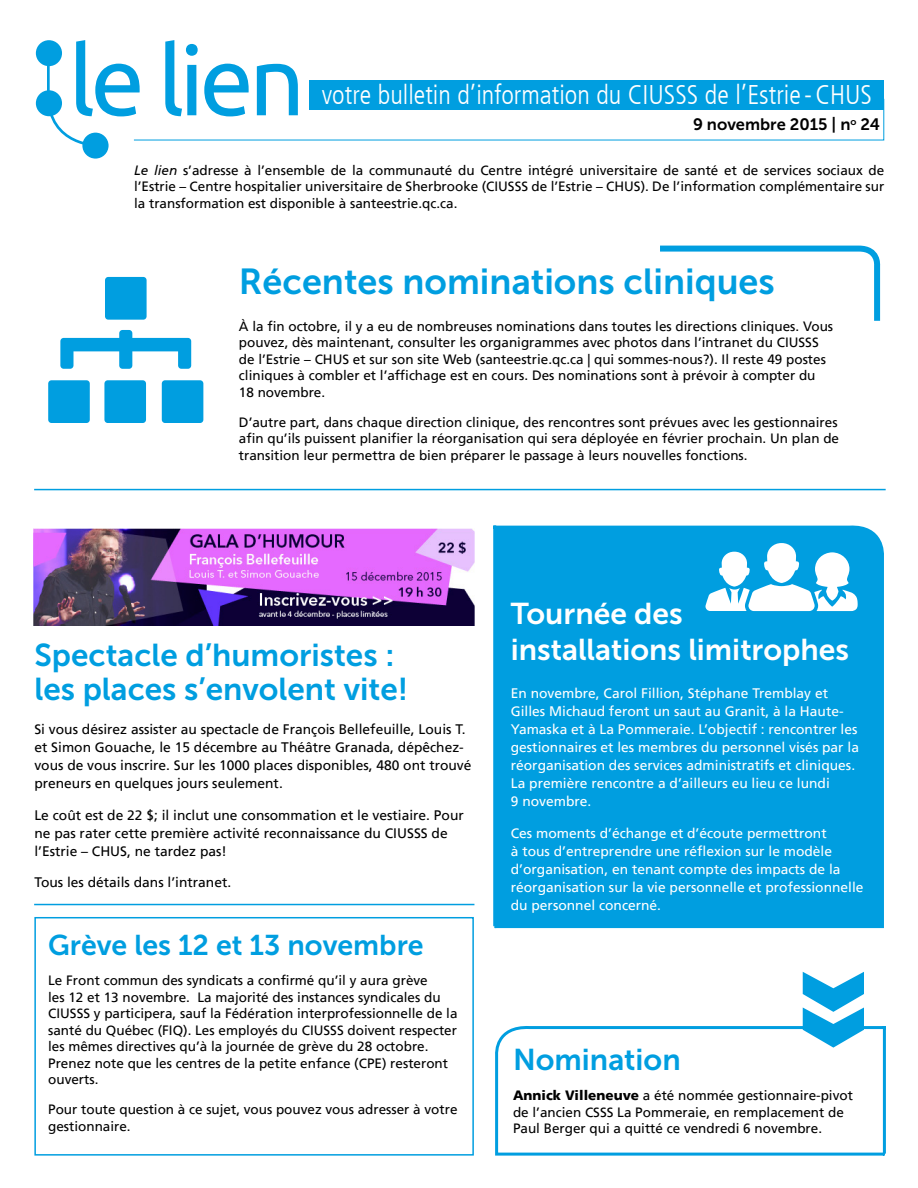
<style>
.page{position:relative;width:918px;height:1188px;background:#fff}
.page>*{position:absolute;margin:0;border:0;box-sizing:border-box;transform-origin:0 0}
.t1{font:96.9px "Ubuntu";letter-spacing:-.05em;color:#009ee0}
.t2{font:36px "Museo Sans 700";color:#009ee0}
.t3{font:31.5px/34.5px "Museo Sans 700";color:#009ee0}
.t4{font:30px/36px "Museo Sans 700";color:#fff}
.t5{font:30px "Museo Sans 700";color:#009ee0}
.t6{font:28.5px "Museo Sans 700";color:#009ee0}
.t7{font:300 condensed 27px "Frutiger LT";color:#fff}
.t8{font:16.5px "Museo Sans 700";color:#000}
.t9{font:13.8px/18px "Frutiger LT";color:#fff}
.t10{font:13.8px/18px "Frutiger LT";color:#000}
.t11{font:13.5px/16.5px "Frutiger LT";color:#000}
.s1{font-family:"Frutiger CE";font-style:italic}
.s2{font-weight:900}
</style>
<div class="page">
<svg style="left:495px;top:1023px;width:391px;height:133px"></svg>
<div style="left:310px;top:80px;width:574px;height:29px;background:#009ee0"></div>
<div style="left:36px;top:90px;width:26px;height:26px;background:#009ee0;border-radius:50%"></div>
<div style="left:36px;top:40px;width:26px;height:26px;background:#009ee0;border-radius:50%"></div>
<div style="left:82px;top:133px;width:27px;height:26px;background:#009ee0;border-radius:50%"></div>
<svg style="left:46px;top:40px;width:56px;height:108px"></svg>
<svg style="left:134px;top:98px;width:751px;height:43px"></svg>
<div style="left:493px;top:525px;width:391px;height:404px;background:#009ee0"></div>
<div style="left:48px;top:380px;width:42px;height:43px;background:#009ee0;border-radius:3px"></div>
<div style="left:104px;top:380px;width:42px;height:43px;background:#009ee0;border-radius:3px"></div>
<div style="left:162px;top:380px;width:41px;height:43px;background:#009ee0;border-radius:3px"></div>
<div style="left:105px;top:277px;width:42px;height:43px;background:#009ee0;border-radius:3px"></div>
<svg style="left:60px;top:330px;width:131px;height:39px"></svg>
<div style="left:34px;top:917px;width:440px;height:239px;border:2px solid #009ee0"></div>
<svg style="left:705px;top:543px;width:153px;height:68px"></svg>
<hr style="left:34px;top:489px;width:852px;height:1px;background:#009ee0">
<svg style="left:660px;top:245px;width:221px;height:76px"></svg>
<img style="left:34px;top:528px;width:440px;height:98px">
<hr style="left:34px;top:904px;width:440px;height:1px;background:#009ee0">
<svg style="left:803px;top:972px;width:61px;height:76px"></svg>
<h1 class="t1" style="left:69px;top:18px;width:238px">le lien</h1>
<h3 class="t7" style="left:322px;top:79px;width:552px">votre bulletin d’information du CIUSSS de l’Estrie -CHUS</h3>
<p class="t8" style="left:693px;top:115px;width:189px">9 novembre 2015 | n<sup>o</sup> 24</p>
<p class="t11" style="left:134px;top:162px;width:752px;text-align:justify"><span class="s1">Le lien</span> s’adresse à l’ensemble de la communauté du Centre intégré universitaire de santé et de services sociaux de l’Estrie – Centre hospitalier universitaire de Sherbrooke (CIUSSS de l’Estrie – CHUS). De l’information complémentaire sur la transformation est disponible à santeestrie.qc.ca.</p>
<h2 class="t2" style="left:239px;top:262px;width:537px">Récentes nominations cliniques</h2>
<p class="t11" style="left:239px;top:318px;width:596px">À la fin octobre, il y a eu de nombreuses nominations dans toutes les directions cliniques. Vous pouvez, dès maintenant, consulter les organigrammes avec photos dans l’intranet du CIUSSS de l’Estrie – CHUS et sur son site Web (santeestrie.qc.ca | qui sommes-nous?). Il reste 49 postes cliniques à combler et l’affichage est en cours. Des nominations sont à prévoir à compter du 18 novembre.</p>
<p class="t11" style="left:239px;top:414px;width:602px;text-align:justify">D’autre part, dans chaque direction clinique, des rencontres sont prévues avec les gestionnaires afin qu’ils puissent planifier la réorganisation qui sera déployée en février prochain. Un plan de transition leur permettra de bien préparer le passage à leurs nouvelles fonctions.</p>
<h3 class="t3" style="left:34px;top:638px;width:375px">Spectacle d’humoristes : les places s’envolent vite!</h3>
<p class="t10" style="left:34px;top:720px;width:439px">Si vous désirez assister au spectacle de François Bellefeuille, Louis T. et Simon Gouache, le 15 décembre au Théâtre Granada, dépêchez&shy;vous de vous inscrire. Sur les 1000 places disponibles, 480 ont trouvé preneurs en quelques jours seulement.</p>
<p class="t10" style="left:34px;top:806px;width:431px">Le coût est de 22 $; il inclut une consommation et le vestiaire. Pour ne pas rater cette première activité reconnaissance du CIUSSS de l’Estrie – CHUS, ne tardez pas!</p>
<p class="t10" style="left:34px;top:873px;width:198px">Tous les détails dans l’intranet.</p>
<h3 class="t6" style="left:48px;top:930px;width:377px">Grève les 12 et 13 novembre</h3>
<p class="t11" style="left:48px;top:973px;width:411px">Le Front commun des syndicats a confirmé qu’il y aura grève<br>les 12 et 13 novembre. La majorité des instances syndicales du CIUSSS y participera, sauf la Fédération interprofessionnelle de la santé du Québec (FIQ). Les employés du CIUSSS doivent respecter les mêmes directives qu’à la journée de grève du 28 octobre.<br>Prenez note que les centres de la petite enfance (CPE) resteront ouverts.</p>
<p class="t11" style="left:48px;top:1102px;width:411px">Pour toute question à ce sujet, vous pouvez vous adresser à votre gestionnaire.</p>
<h3 class="t4" style="left:511px;top:596px;width:340px">Tournée des installations limitrophes</h3>
<p class="t9" style="left:511px;top:685px;width:350px">En novembre, Carol Fillion, Stéphane Tremblay et Gilles Michaud feront un saut au Granit, à la Haute-Yamaska et à La Pommeraie. L’objectif : rencontrer les gestionnaires et les membres du personnel visés par la réorganisation des services administratifs et cliniques.<br>La première rencontre a d’ailleurs eu lieu ce lundi<br>9 novembre.</p>
<p class="t9" style="left:511px;top:824px;width:354px">Ces moments d’échange et d’écoute permettront<br>à tous d’entreprendre une réflexion sur le modèle d’organisation, en tenant compte des impacts de la réorganisation sur la vie personnelle et professionnelle du personnel concerné.</p>
<h3 class="t5" style="left:513px;top:1043px;width:169px">Nomination</h3>
<p class="t11" style="left:513px;top:1087px;width:341px"><span class="s2">Annick Villeneuve</span> a été nommée gestionnaire-pivot de l’ancien CSSS La Pommeraie, en remplacement de<br>Paul Berger qui a quitté ce vendredi 6 novembre.</p>
</div>
